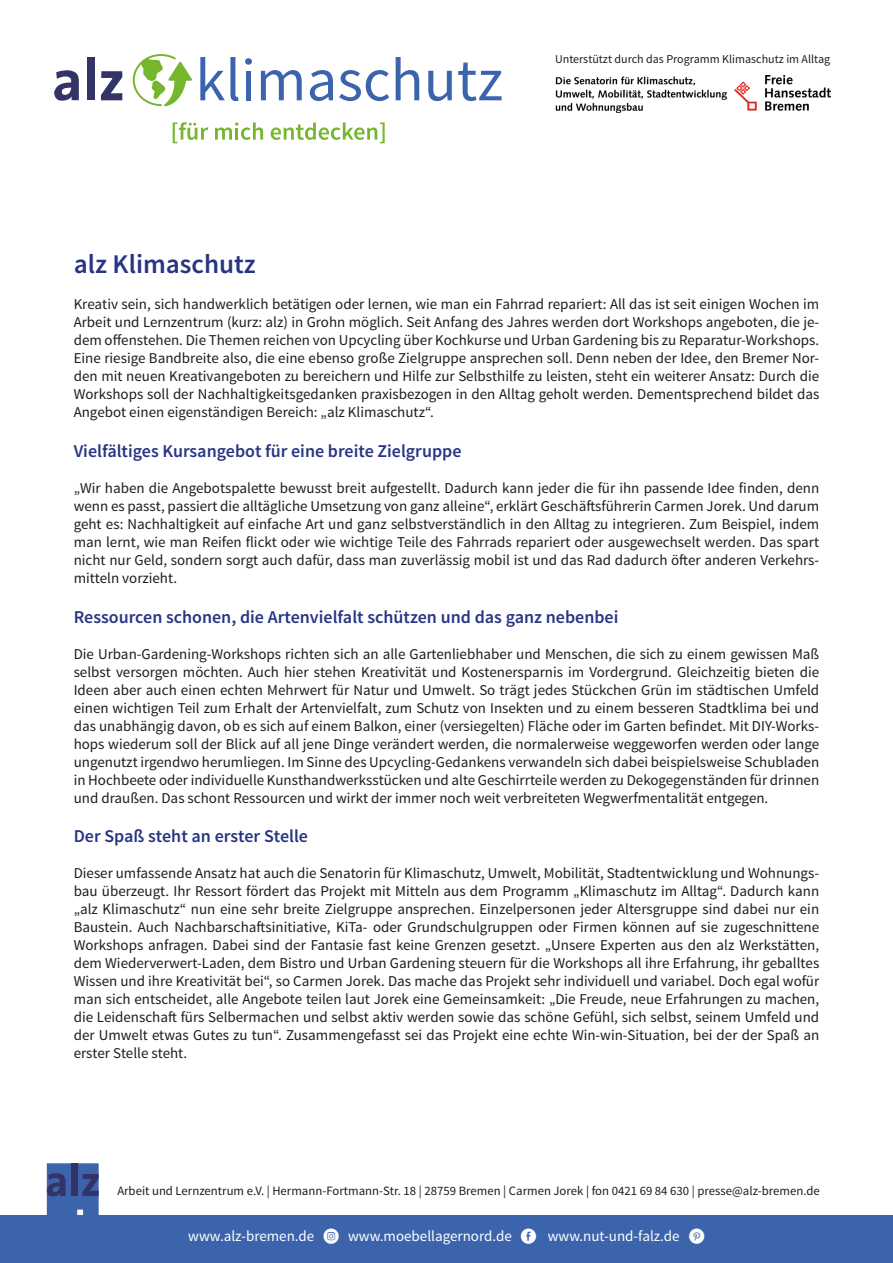
<style>
.page{position:relative;width:893px;height:1263px;background:#fff}
.page>*{position:absolute;margin:0;border:0;box-sizing:border-box;transform-origin:0 0}
.t1{font:600 27px "Source Sans Pro";color:#283583}
.t2{font:600 18px "Source Sans Pro";color:#283583}
.t3{font:15px/18px "Source Sans Pro";color:#1d1d1b;text-align:justify}
.t4{font:15px "Source Sans Pro";color:#fff}
.t5{font:12.75px "Source Sans Pro";color:#1d1d1b}
.t6{font:12px "Source Sans Pro";color:#1d1d1b}
.s1{font-family:"Social Media Circled"}
</style>
<div class="page">
<svg style="left:173px;top:122px;width:35px;height:21px"></svg>
<svg style="left:215px;top:122px;width:48px;height:18px"></svg>
<svg style="left:271px;top:122px;width:114px;height:21px"></svg>
<div style="left:87px;top:57px;width:8px;height:43px;background:#333367"></div>
<svg style="left:101px;top:71px;width:21px;height:29px"></svg>
<svg style="left:54px;top:70px;width:25px;height:31px"></svg>
<svg style="left:200px;top:57px;width:39px;height:44px"></svg>
<div style="left:245px;top:58px;width:7px;height:7px;background:#3c64ad;border-radius:50%"></div>
<div style="left:246px;top:71px;width:5px;height:29px;background:#3c64ad"></div>
<svg style="left:261px;top:70px;width:41px;height:30px"></svg>
<svg style="left:310px;top:70px;width:23px;height:31px"></svg>
<svg style="left:339px;top:70px;width:50px;height:31px"></svg>
<svg style="left:396px;top:57px;width:23px;height:43px"></svg>
<svg style="left:428px;top:71px;width:24px;height:30px"></svg>
<svg style="left:458px;top:63px;width:44px;height:38px"></svg>
<svg style="left:133px;top:54px;width:59px;height:52px"></svg>
<svg style="left:47px;top:1163px;width:52px;height:52px;background:#3d599a"></svg>
<img style="left:556px;top:75px;width:274px;height:38px">
<div style="left:0;top:1215px;width:893px;height:48px;background:#3c64ad"></div>
<p class="t6" style="left:555px;top:52px;width:277px">Unterstützt durch das Programm Klimaschutz im Alltag</p>
<p class="t1" style="left:74px;top:247px;width:184px">alz Klimaschutz</p>
<p class="t3" style="left:74px;top:296px;width:747px">Kreativ sein, sich handwerklich betätigen oder lernen, wie man ein Fahrrad repariert: All das ist seit einigen Wochen im Arbeit und Lernzentrum (kurz: alz) in Grohn möglich. Seit Anfang des Jahres werden dort Workshops angeboten, die je&shy;dem offenstehen. Die Themen reichen von Upcycling über Kochkurse und Urban Gardening bis zu Reparatur-Workshops.<br>Eine riesige Bandbreite also, die eine ebenso große Zielgruppe ansprechen soll. Denn neben der Idee, den Bremer Nor&shy;den mit neuen Kreativangeboten zu bereichern und Hilfe zur Selbsthilfe zu leisten, steht ein weiterer Ansatz: Durch die Workshops soll der Nachhaltigkeitsgedanken praxisbezogen in den Alltag geholt werden. Dementsprechend bildet das Angebot einen eigenständigen Bereich: „alz Klimaschutz“.</p>
<p class="t2" style="left:74px;top:440px;width:389px">Vielfältiges Kursangebot für eine breite Zielgruppe</p>
<p class="t3" style="left:74px;top:479px;width:747px">„Wir haben die Angebotspalette bewusst breit aufgestellt. Dadurch kann jeder die für ihn passende Idee finden, denn wenn es passt, passiert die alltägliche Umsetzung von ganz alleine“, erklärt Geschäftsführerin Carmen Jorek. Und darum geht es: Nachhaltigkeit auf einfache Art und ganz selbstverständlich in den Alltag zu integrieren. Zum Beispiel, indem man lernt, wie man Reifen flickt oder wie wichtige Teile des Fahrrads repariert oder ausgewechselt werden. Das spart nicht nur Geld, sondern sorgt auch dafür, dass man zuverlässig mobil ist und das Rad dadurch öfter anderen Verkehrs&shy;mitteln vorzieht.</p>
<p class="t2" style="left:74px;top:605px;width:546px">Ressourcen schonen, die Artenvielfalt schützen und das ganz nebenbei</p>
<p class="t3" style="left:74px;top:645px;width:747px">Die Urban-Gardening-Workshops richten sich an alle Gartenliebhaber und Menschen, die sich zu einem gewissen Maß selbst versorgen möchten. Auch hier stehen Kreativität und Kostenersparnis im Vordergrund. Gleichzeitig bieten die Ideen aber auch einen echten Mehrwert für Natur und Umwelt. So trägt jedes Stückchen Grün im städtischen Umfeld einen wichtigen Teil zum Erhalt der Artenvielfalt, zum Schutz von Insekten und zu einem besseren Stadtklima bei und das unabhängig davon, ob es sich auf einem Balkon, einer (versiegelten) Fläche oder im Garten befindet. Mit DIY-Works&shy;hops wiederum soll der Blick auf all jene Dinge verändert werden, die normalerweise weggeworfen werden oder lange ungenutzt irgendwo herumliegen. Im Sinne des Upcycling-Gedankens verwandeln sich dabei beispielsweise Schubladen in Hochbeete oder individuelle Kunsthandwerksstücken und alte Geschirrteile werden zu Dekogegenständen für drinnen und draußen. Das schont Ressourcen und wirkt der immer noch weit verbreiteten Wegwerfmentalität entgegen.</p>
<p class="t2" style="left:74px;top:825px;width:236px">Der Spaß steht an erster Stelle</p>
<p class="t3" style="left:74px;top:864px;width:747px">Dieser umfassende Ansatz hat auch die Senatorin für Klimaschutz, Umwelt, Mobilität, Stadtentwicklung und Wohnungs&shy;bau überzeugt. Ihr Ressort fördert das Projekt mit Mitteln aus dem Programm „Klimaschutz im Alltag“. Dadurch kann „alz Klimaschutz“ nun eine sehr breite Zielgruppe ansprechen. Einzelpersonen jeder Altersgruppe sind dabei nur ein Baustein. Auch Nachbarschaftsinitiative, KiTa- oder Grundschulgruppen oder Firmen können auf sie zugeschnittene Workshops anfragen. Dabei sind der Fantasie fast keine Grenzen gesetzt. „Unsere Experten aus den alz Werkstätten, dem Wiederverwert-Laden, dem Bistro und Urban Gardening steuern für die Workshops all ihre Erfahrung, ihr geballtes Wissen und ihre Kreativität bei“, so Carmen Jorek. Das mache das Projekt sehr individuell und variabel. Doch egal wofür man sich entscheidet, alle Angebote teilen laut Jorek eine Gemeinsamkeit: „Die Freude, neue Erfahrungen zu machen, die Leidenschaft fürs Selbermachen und selbst aktiv werden sowie das schöne Gefühl, sich selbst, seinem Umfeld und der Umwelt etwas Gutes zu tun“. Zusammengefasst sei das Projekt eine echte Win-win-Situation, bei der der Spaß an erster Stelle steht.</p>
<p class="t5" style="left:117px;top:1182px;width:704px">Arbeit und Lernzentrum e.V. | Hermann-Fortmann-Str. 18 | 28759 Bremen | Carmen Jorek | fon 0421 69 84 630 | presse@alz-bremen.de</p>
<p class="t4" style="left:188px;top:1227px;width:518px">www.alz-bremen.de <span class="s1">Q</span> www.moebellagernord.de <span class="s1">E</span> www.nut-und-falz.de <span class="s1">A</span></p>
</div>
